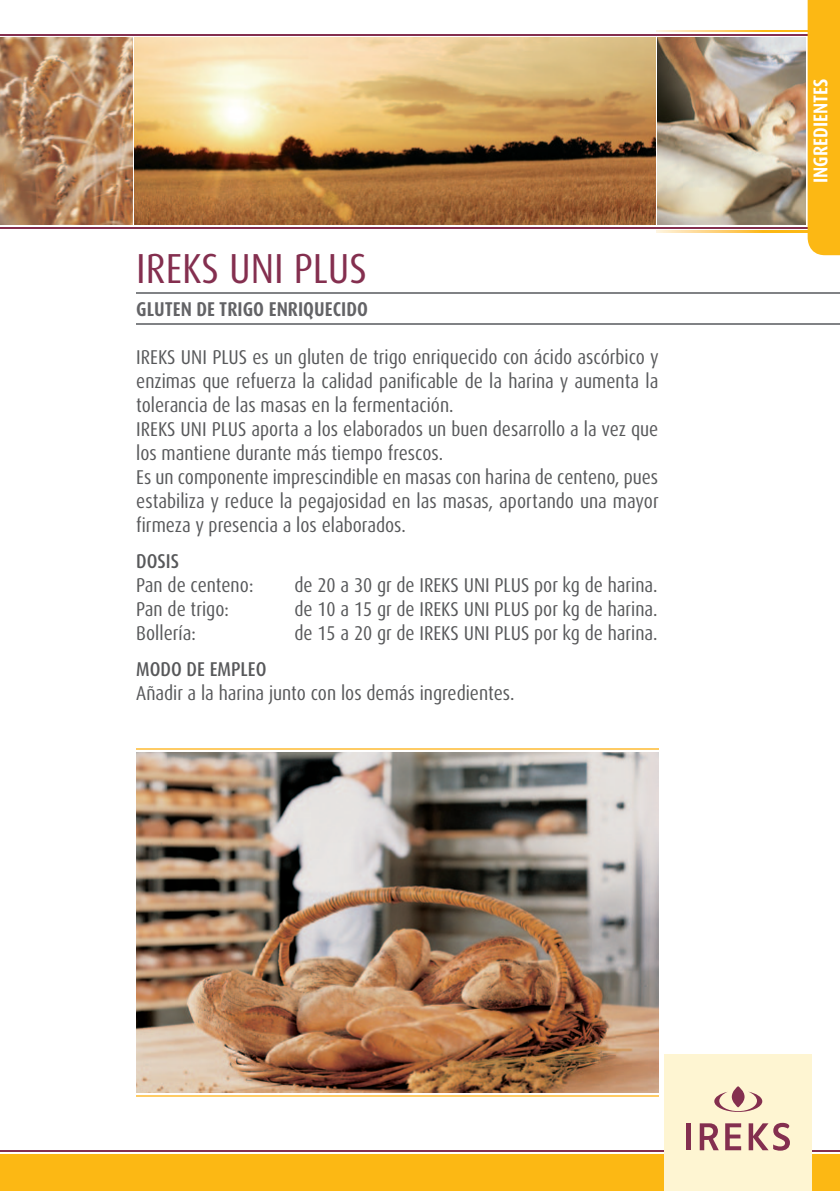
<style>
.page{position:relative;width:840px;height:1191px;background:#fff}
.page>*{position:absolute;margin:0;border:0;box-sizing:border-box;transform-origin:0 0}
.t1{font:condensed 42px "Dax Pro";color:#842f4f}
.t2{font:condensed 20px/24px "Dax Pro";color:#57585a}
.t3{font:700 condensed 20px "Dax Pro";color:#636366}
.t4{font:500 condensed 20px "Dax Pro";color:#57585a}
.t5{font:700 condensed 20px "Dax Pro";color:#fff}
</style>
<div class="page">
<img style="left:0;top:38px;width:132px;height:187px">
<hr style="left:0;top:34px;width:839px;height:2px;background:#842f4f">
<hr style="left:0;top:227px;width:839px;height:1px;background:#842f4f">
<img style="left:134px;top:38px;width:521px;height:187px">
<hr style="left:0;top:1150px;width:839px;height:1px;background:#842f4f">
<div style="left:0;top:1154px;width:839px;height:37px;background:#fcb814"></div>
<svg style="left:656px;top:231px;width:151px;height:1px"></svg>
<svg style="left:656px;top:30px;width:151px;height:2px"></svg>
<div style="left:807px;top:0;width:32px;height:255px;background:#fcb814"></div>
<img style="left:657px;top:38px;width:147px;height:187px">
<hr style="left:136px;top:292px;width:703px;height:2px;background:#808285">
<hr style="left:136px;top:323px;width:703px;height:2px;background:#808285">
<hr style="left:136px;top:1095px;width:522px;height:1px;background:#fecb64">
<hr style="left:136px;top:748px;width:522px;height:2px;background:#fecb64">
<img style="left:136px;top:752px;width:522px;height:340px">
<div style="left:663px;top:1054px;width:148px;height:137px;background:#fef5d2"></div>
<hr style="left:686px;top:1123px;width:4px;height:27px;background:#842f4f">
<svg style="left:699px;top:1123px;width:19px;height:27px"></svg>
<svg style="left:725px;top:1123px;width:15px;height:27px"></svg>
<svg style="left:748px;top:1122px;width:41px;height:28px"></svg>
<svg style="left:714px;top:1086px;width:47px;height:26px"></svg>
<h1 class="t1" style="left:136px;top:241px;width:232px">IREKS UNI PLUS</h1>
<p class="t3" style="left:136px;top:296px;width:233px">GLUTEN DE TRIGO ENRIQUECIDO</p>
<p class="t2" style="left:136px;top:345px;width:523px">IREKS UNI PLUS es un gluten de trigo enriquecido con ácido ascórbico y enzimas que refuerza la calidad panificable de la harina y aumenta la tolerancia de las masas en la fermentación.<br>IREKS UNI PLUS aporta a los elaborados un buen desarrollo a la vez que los mantiene durante más tiempo frescos.<br>Es un componente imprescindible en masas con harina de centeno, pues estabiliza y reduce la pegajosidad en las masas, aportando una mayor firmeza y presencia a los elaborados.</p>
<p class="t4" style="left:136px;top:548px;width:44px">DOSIS</p>
<p class="t2" style="left:136px;top:573px;width:119px">Pan de centeno:</p>
<p class="t2" style="left:294px;top:573px;width:364px">de 20 a 30 gr de IREKS UNI PLUS por kg de harina.</p>
<p class="t2" style="left:136px;top:597px;width:94px">Pan de trigo:</p>
<p class="t2" style="left:294px;top:597px;width:364px">de 10 a 15 gr de IREKS UNI PLUS por kg de harina.</p>
<p class="t2" style="left:136px;top:621px;width:61px">Bollería:</p>
<p class="t2" style="left:294px;top:621px;width:364px">de 15 a 20 gr de IREKS UNI PLUS por kg de harina.</p>
<p class="t4" style="left:136px;top:656px;width:132px">MODO DE EMPLEO</p>
<p class="t2" style="left:136px;top:681px;width:379px">Añadir a la harina junto con los demás ingredientes.</p>
<p class="t5" style="left:807px;top:183px;width:106px;rotate:-90deg">INGREDIENTES</p>
</div>
